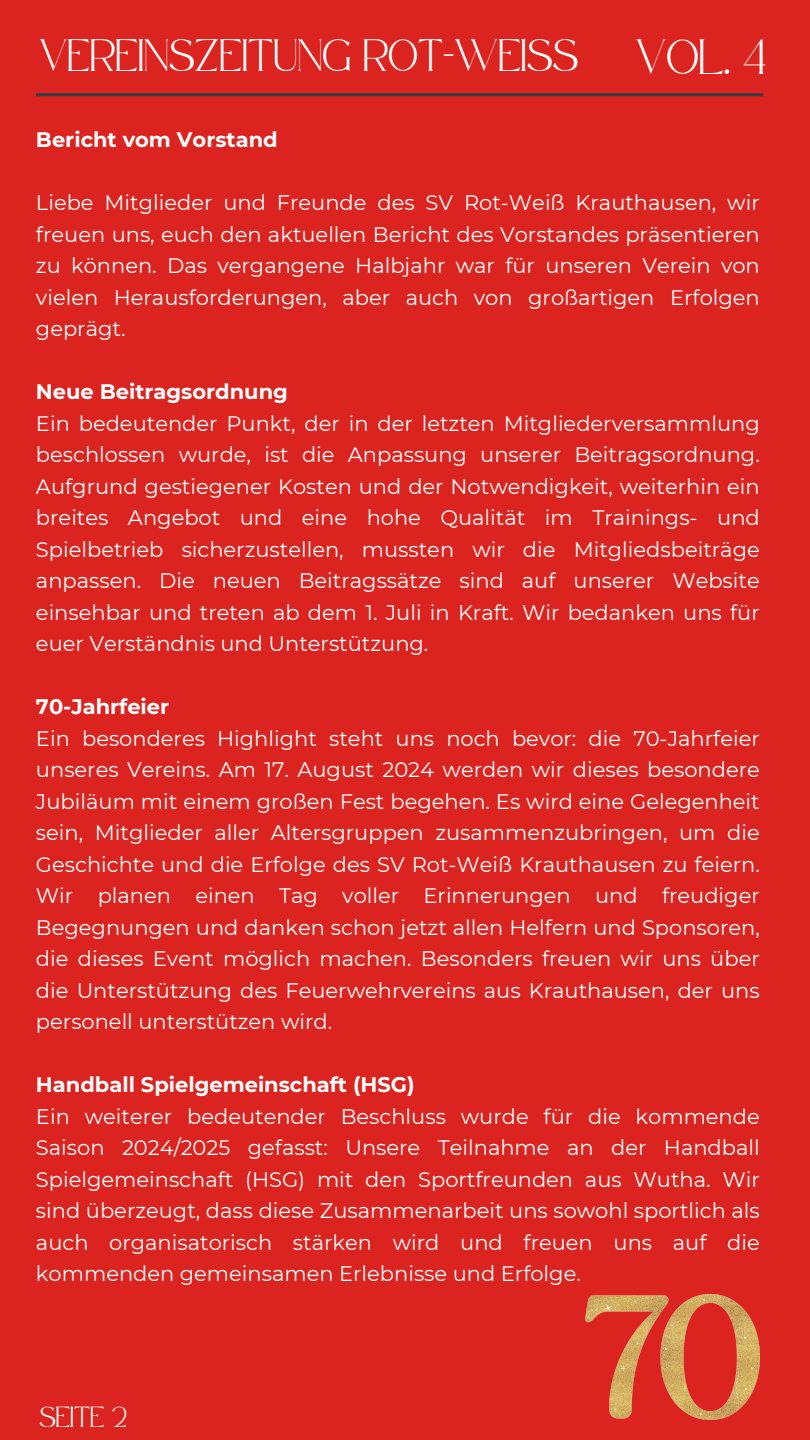
<style>
.page{position:relative;width:810px;height:1440px;background:#db241f}
.page>*{position:absolute;margin:0;border:0;box-sizing:border-box;transform-origin:0 0}
.t1{font:24.2px "Safira March";color:#fff}
.t2{font:22.2px "Safira March";color:#fff}
.t3{font:21px/31.5px "Montserrat";color:#fff}
.t4{font:700 21px "Montserrat";color:#fff}
.t5{font:14.2px "Safira March";color:#fff}
.s1{font-weight:700}
</style>
<div class="page">
<hr style="left:36px;top:93px;width:727px;height:3px;background:#363d46">
<img style="left:586px;top:1295px;width:174px;height:124px">
<p class="t2" style="left:39px;top:51px;width:541px">VEREINSZEITUNG ROT-WEISS</p>
<h2 class="t4" style="left:36px;top:127px;width:243px">Bericht vom Vorstand</h2>
<h1 class="t1" style="left:636px;top:52px;width:132px">VOL. 4</h1>
<h3 class="t3" style="left:36px;top:187px;width:725px;text-align:justify">Liebe Mitglieder und Freunde des SV Rot-Weiß Krauthausen, wir freuen uns, euch den aktuellen Bericht des Vorstandes präsentieren zu können. Das vergangene Halbjahr war für unseren Verein von vielen Herausforderungen, aber auch von großartigen Erfolgen geprägt.</h3>
<h3 class="t3" style="left:36px;top:376px;width:725px"><span class="s1">Neue Beitragsordnung<br></span>Ein bedeutender Punkt, der in der letzten Mitgliederversammlung beschlossen wurde, ist die Anpassung unserer Beitragsordnung.<br>Aufgrund gestiegener Kosten und der Notwendigkeit, weiterhin ein breites Angebot und eine hohe Qualität im Trainings- und Spielbetrieb sicherzustellen, mussten wir die Mitgliedsbeiträge anpassen. Die neuen Beitragssätze sind auf unserer Website einsehbar und treten ab dem 1. Juli in Kraft. Wir bedanken uns für euer Verständnis und Unterstützung.</h3>
<h3 class="t3" style="left:36px;top:691px;width:725px"><span class="s1">70-Jahrfeier<br></span>Ein besonderes Highlight steht uns noch bevor: die 70-Jahrfeier unseres Vereins. Am 17. August 2024 werden wir dieses besondere Jubiläum mit einem großen Fest begehen. Es wird eine Gelegenheit sein, Mitglieder aller Altersgruppen zusammenzubringen, um die Geschichte und die Erfolge des SV Rot-Weiß Krauthausen zu feiern.<br>Wir planen einen Tag voller Erinnerungen und freudiger Begegnungen und danken schon jetzt allen Helfern und Sponsoren, die dieses Event möglich machen. Besonders freuen wir uns über die Unterstützung des Feuerwehrvereins aus Krauthausen, der uns personell unterstützen wird.</h3>
<h3 class="t3" style="left:36px;top:1069px;width:725px"><span class="s1">Handball Spielgemeinschaft (HSG)<br></span>Ein weiterer bedeutender Beschluss wurde für die kommende Saison 2024/2025 gefasst: Unsere Teilnahme an der Handball Spielgemeinschaft (HSG) mit den Sportfreunden aus Wutha. Wir sind überzeugt, dass diese Zusammenarbeit uns sowohl sportlich als auch organisatorisch stärken wird und freuen uns auf die kommenden gemeinsamen Erlebnisse und Erfolge.</h3>
<p class="t5" style="left:39px;top:1414px;width:89px">SEITE 2</p>
</div>
